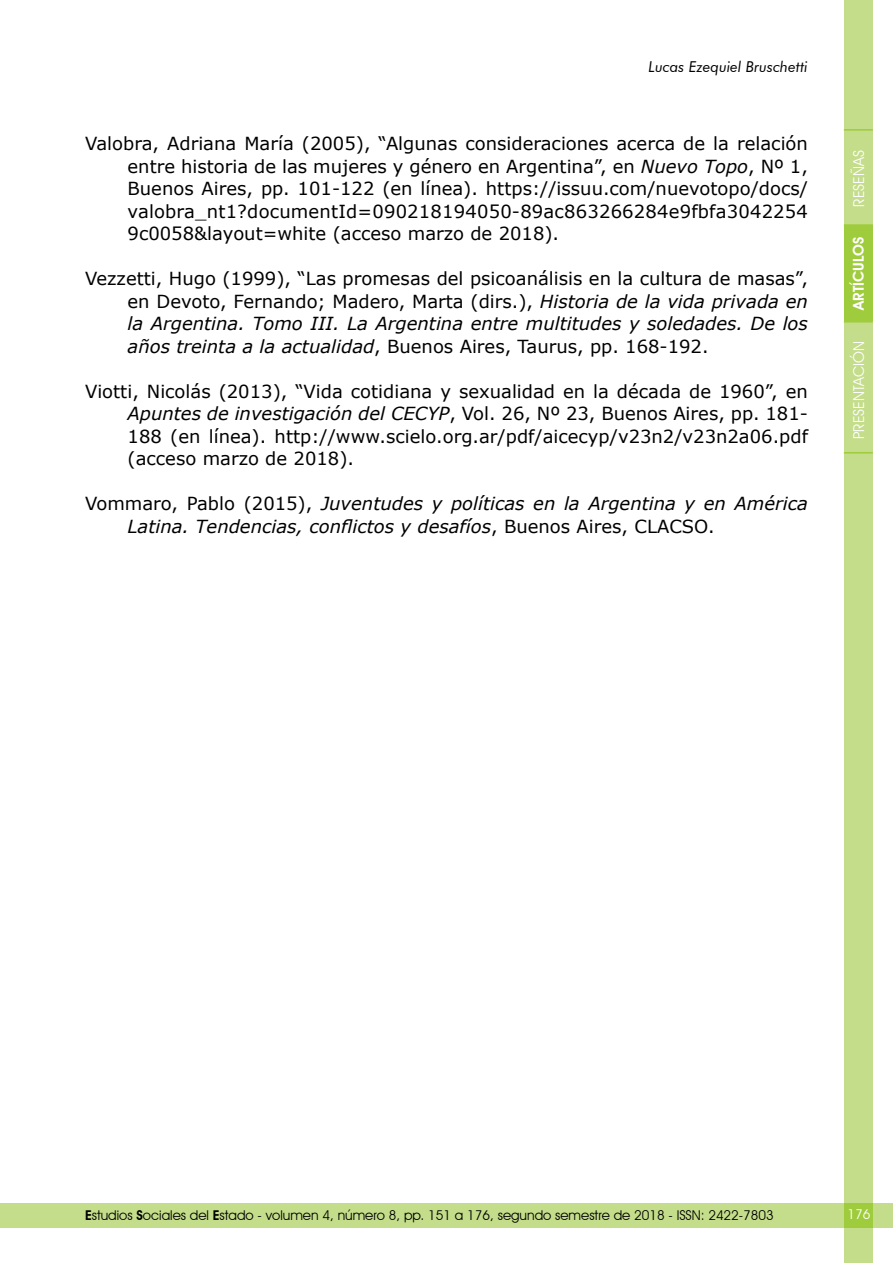
<style>
.page{position:relative;width:893px;height:1263px;background:#fff}
.page>*{position:absolute;margin:0;border:0;box-sizing:border-box;transform-origin:0 0}
.t1{font:18px/22.5px "Verdana";color:#000;text-align:justify}
.t2{font:italic 18px/22.5px "Verdana";color:#000}
.t3{font:italic 15px "Futura BT";color:#000}
.t4{font:15px "Avant Garde IT Cby BT";color:#fff}
.t5{font:600 15px "Avant Garde IT Cby BT";color:#fff}
.t6{font:13.5px "Avant Garde IT Cby BT";color:#000}
.t7{font:13.5px "Avant Garde IT Cby BT";color:#fff}
.s1{font-style:italic}
.s2{font-style:normal}
.s3{font-weight:600}
</style>
<div class="page">
<div style="left:844px;top:0;width:29px;height:1263px;background:#c4dd8a"></div>
<div style="left:844px;top:225px;width:29px;height:96px;background:#9fcc3c"></div>
<hr style="left:844px;top:224px;width:29px;height:2px;background:#9fcc3c">
<hr style="left:844px;top:129px;width:29px;height:2px;background:#9fcc3c">
<svg style="left:844px;top:452px;width:29px;height:1px"></svg>
<svg style="left:844px;top:321px;width:29px;height:1px"></svg>
<div style="left:0;top:1203px;width:893px;height:25px;background:#c4dd8a"></div>
<div style="left:844px;top:1203px;width:29px;height:25px;background:#9fcc3c"></div>
<p class="t3" style="left:649px;top:58px;width:161px">Lucas Ezequiel Bruschetti</p>
<p class="t1" style="left:128px;top:132px;width:682px;text-indent:-43px">Valobra, Adriana María (2005), “Algunas consideraciones acerca de la relación entre historia de las mujeres y género en Argentina”, en <span class="s1">Nuevo Topo</span>, Nº 1, Buenos Aires, pp. 101-122 (en línea). https://issuu.com/nuevotopo/docs/ valobra_nt1?documentId=090218194050-89ac863266284e9fbfa3042254<br>9c0058&amp;layout=white (acceso marzo de 2018).</p>
<p class="t1" style="left:128px;top:267px;width:682px;text-indent:-43px">Vezzetti, Hugo (1999), “Las promesas del psicoanálisis en la cultura de masas”, en Devoto, Fernando; Madero, Marta (dirs.), <span class="s1">Historia de la vida privada en la Argentina. Tomo III. La Argentina entre multitudes y soledades. De los años treinta a la actualidad</span>, Buenos Aires, Taurus, pp. 168-192.</p>
<p class="t1" style="left:128px;top:380px;width:682px;text-indent:-43px">Viotti, Nicolás (2013), “Vida cotidiana y sexualidad en la década de 1960”, en <span class="s1">Apuntes de investigación del CECYP</span>, Vol. 26, Nº 23, Buenos Aires, pp. 181- 188 (en línea). http://www.scielo.org.ar/pdf/aicecyp/v23n2/v23n2a06.pdf (acceso marzo de 2018).</p>
<p class="t2" style="left:128px;top:492px;width:682px;text-indent:-43px"><span class="s2">Vommaro, Pablo (2015),</span> Juventudes y políticas en la Argentina y en América<br>Latina. Tendencias, conflictos y desafíos<span class="s2">, Buenos Aires, CLACSO.</span></p>
<p class="t4" style="left:850px;top:207px;width:58px;rotate:-90deg">RESEÑAS</p>
<p class="t5" style="left:850px;top:309px;width:74px;rotate:-90deg">ARTÍCULOS</p>
<p class="t4" style="left:850px;top:439px;width:99px;rotate:-90deg">PRESENTACIÓN</p>
<p class="t6" style="left:85px;top:1207px;width:690px"><span class="s3">E</span>studios <span class="s3">S</span>ociales del <span class="s3">E</span>stado - volumen 4, número 8, pp. 151 a 176, segundo semestre de 2018 - ISSN: 2422-7803</p>
<p class="t7" style="left:847px;top:1206px;width:24px">176</p>
</div>
